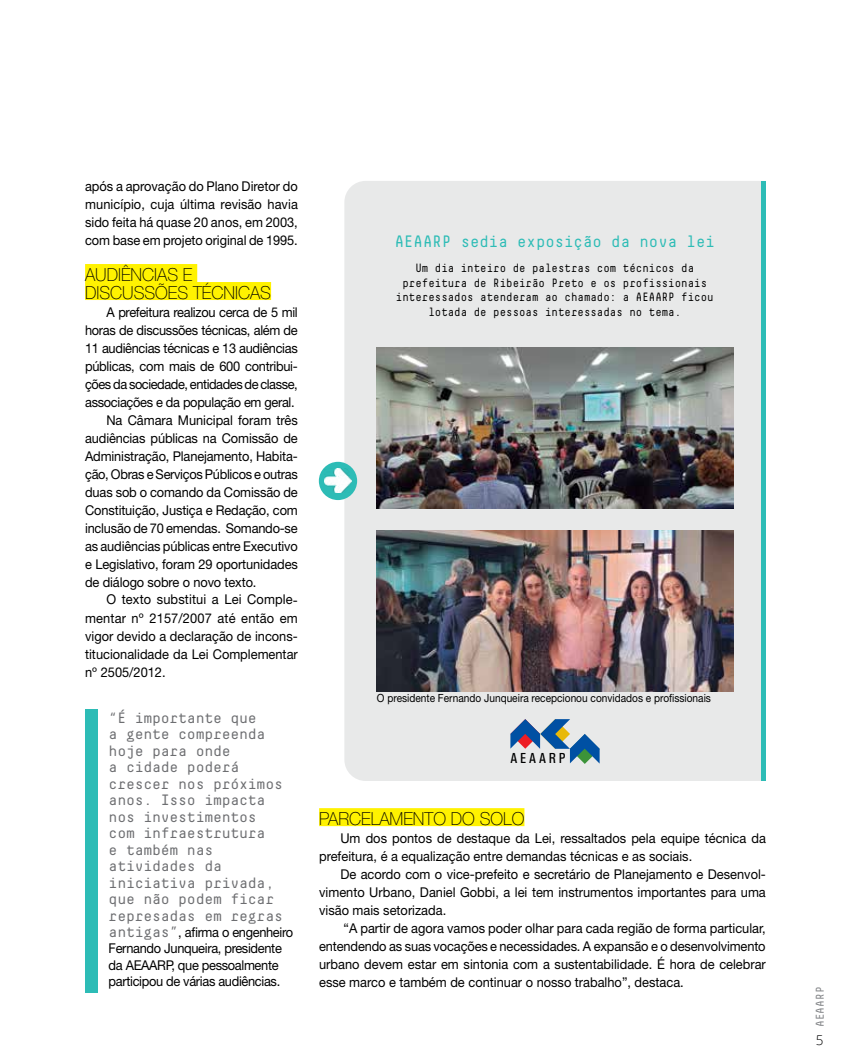
<style>
.page{position:relative;width:851px;height:1063px;background:#fff}
.page>*{position:absolute;margin:0;border:0;box-sizing:border-box;transform-origin:0 0}
.t1{font:100 18px/18px "Helvetica Neue LT Std";color:#000;scale:.95 1}
.t2{font:16.5px "Decima Mono Pro";color:#2dbcb6;scale:.95 1}
.t3{font:15px/16.5px "Decima Mono Pro";letter-spacing:-.02em;color:#6d6e71}
.t4{font:14.55px "Univers Condensed";letter-spacing:.17em;color:#000}
.t5{font:13.5px/18px "Helvetica Neue LT Std";letter-spacing:-.01em;color:#000;text-align:justify;scale:.95 1}
.t6{font:13.5px "Helvetica Neue LT Std";letter-spacing:.01em;color:#000;scale:.95 1}
.t7{font:13.5px "Helvetica Neue LT Std";letter-spacing:-.035em;color:#000;scale:.95 1}
.t8{font:300 13.5px "Open Sans";color:#000}
.t9{font:12px/14.4px "Decima Mono Pro";color:#000;text-align:center;scale:.9 1}
.t10{font:11.25px "Helvetica Neue LT Std";color:#000;scale:.9 1}
.t11{font:11.25px "Decima Mono Pro";color:#808285}
.s1{font-family:"Decima Mono Pro";font-size:15px;color:#6d6e71}
</style>
<div class="page">
<div style="left:319px;top:808px;width:205px;height:18px;background:#fff200"></div>
<div style="left:85px;top:264px;width:112px;height:18px;background:#fff200"></div>
<div style="left:85px;top:282px;width:186px;height:18px;background:#fff200"></div>
<div style="left:344px;top:181px;width:421px;height:600px;background:#e8e9e9"></div>
<hr style="left:761px;top:181px;width:4px;height:599px;background:#2dbcb6">
<div style="left:319px;top:462px;width:38px;height:38px;background:#2dbcb6;border-radius:50%"></div>
<img style="left:324px;top:469px;width:27px;height:24px">
<img style="left:376px;top:531px;width:357px;height:161px">
<img style="left:376px;top:348px;width:357px;height:161px">
<div style="left:85px;top:709px;width:12px;height:283px;background:#2dbcb6"></div>
<svg style="left:510px;top:719px;width:89px;height:45px"></svg>
<p class="t5" style="left:85px;top:177px;width:225px">após a aprovação do Plano Diretor do município, cuja última revisão havia sido feita há quase 20 anos, em 2003, com base em projeto original de 1995.</p>
<h1 class="t1" style="left:85px;top:265px;width:197px">AUDIÊNCIAS E<br>DISCUSSÕES TÉCNICAS</h1>
<p class="t5" style="left:106px;top:303px;width:203px">A prefeitura realizou cerca de 5 mil</p>
<p class="t5" style="left:85px;top:321px;width:225px">horas de discussões técnicas, além de</p>
<p class="t5" style="left:85px;top:339px;width:225px">11 audiências técnicas e 13 audiências</p>
<p class="t5" style="left:85px;top:357px;width:225px">públicas, com mais de 600 contribui-</p>
<p class="t7" style="left:85px;top:376px;width:225px">ções da sociedade, entidades de classe,</p>
<p class="t5" style="left:85px;top:393px;width:222px">associações e da população em geral.</p>
<p class="t5" style="left:106px;top:411px;width:203px">Na Câmara Municipal foram três</p>
<p class="t5" style="left:85px;top:429px;width:225px">audiências públicas na Comissão de</p>
<p class="t5" style="left:85px;top:447px;width:225px">Administração, Planejamento, Habita-</p>
<p class="t5" style="left:85px;top:465px;width:225px">ção, Obras e Serviços Públicos e outras</p>
<p class="t5" style="left:85px;top:483px;width:225px">duas sob o comando da Comissão de</p>
<p class="t5" style="left:85px;top:501px;width:225px">Constituição, Justiça e Redação, com</p>
<p class="t5" style="left:85px;top:519px;width:225px">inclusão de 70 emendas. Somando-se</p>
<p class="t5" style="left:85px;top:537px;width:225px">as audiências públicas entre Executivo</p>
<p class="t5" style="left:85px;top:555px;width:225px">e Legislativo, foram 29 oportunidades</p>
<p class="t5" style="left:85px;top:573px;width:182px">de diálogo sobre o novo texto.</p>
<p class="t6" style="left:106px;top:592px;width:203px">O texto substitui a Lei Comple-</p>
<p class="t6" style="left:85px;top:610px;width:225px">mentar nº 2157/2007 até então em</p>
<p class="t5" style="left:85px;top:627px;width:225px">vigor devido a declaração de incons-</p>
<p class="t5" style="left:85px;top:645px;width:225px">titucionalidade da Lei Complementar</p>
<p class="t5" style="left:85px;top:663px;width:86px">nº 2505/2012.</p>
<p class="t3" style="left:109px;top:709px;width:176px">“É importante que<br>a gente compreenda hoje para onde<br>a cidade poderá crescer nos próximos anos. Isso impacta nos investimentos com infraestrutura<br>e também nas atividades da iniciativa privada, que não podem ficar represadas em regras</p>
<p class="t5" style="left:109px;top:924px;width:196px;line-height:16.2px;text-align:left"><span class="s1">antigas”</span>, afirma o engenheiro<br>Fernando Junqueira, presidente da AEAARP, que pessoalmente participou de várias audiências.</p>
<p class="t2" style="left:395px;top:233px;width:338px">AEAARP sedia exposição da nova lei</p>
<p class="t9" style="left:396px;top:261px;width:354px">Um dia inteiro de palestras com técnicos da prefeitura de Ribeirão Preto e os profissionais interessados atenderam ao chamado: a AEAARP ficou lotada de pessoas interessadas no tema.</p>
<p class="t10" style="left:377px;top:691px;width:372px">O presidente Fernando Junqueira recepcionou convidados e profissionais</p>
<p class="t4" style="left:510px;top:750px;width:57px">AEAARP</p>
<h1 class="t1" style="left:319px;top:809px;width:217px">PARCELAMENTO DO SOLO</h1>
<p class="t5" style="left:319px;top:829px;width:472px;text-indent:21px">Um dos pontos de destaque da Lei, ressaltados pela equipe técnica da prefeitura, é a equalização entre demandas técnicas e as sociais.</p>
<p class="t5" style="left:319px;top:865px;width:471px;text-indent:21px">De acordo com o vice-prefeito e secretário de Planejamento e Desenvol&shy;vimento Urbano, Daniel Gobbi, a lei tem instrumentos importantes para uma visão mais setorizada.</p>
<p class="t5" style="left:319px;top:919px;width:471px;text-indent:24px">“A partir de agora vamos poder olhar para cada região de forma particular, entendendo as suas vocações e necessidades. A expansão e o desenvolvimento urbano devem estar em sintonia com a sustentabilidade. É hora de celebrar esse marco e também de continuar o nosso trabalho”, destaca.</p>
<p class="t11" style="left:813px;top:1027px;width:42px;rotate:-90deg">AEAARP</p>
<p class="t8" style="left:815px;top:1031px;width:9px">5</p>
</div>
